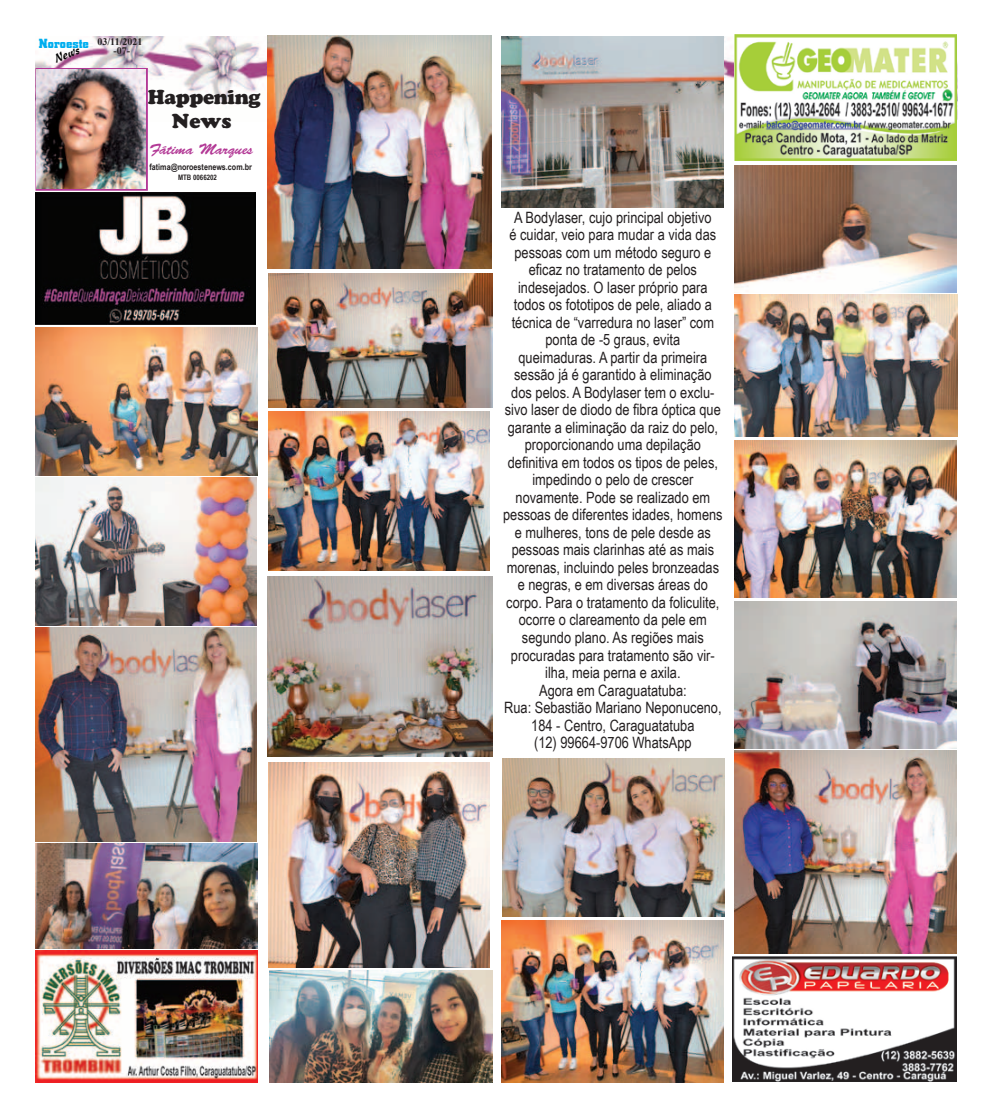
<style>
.page{position:relative;width:993px;height:1117px;background:#fff}
.page>*{position:absolute;margin:0;border:0;box-sizing:border-box;transform-origin:0 0}
.t1{font:20px/24.2px "Cooper Black Std";letter-spacing:-.02em;color:#231f20;text-align:center}
.t2{font:15.62px/17.5px "Arial Narrow";color:#231f20;text-align:center}
.t3{font:15px "Brush Script Std";color:#b33996}
.t4{font:700 13.75px "City D";letter-spacing:.005em;color:#00aeef}
.t5{font:12.5px "Cassia";color:#000}
.t6{font:700 10px "Times New Roman";color:#231f20}
.t7{font:700 8.75px "Arial Narrow";color:#231f20}
.t8{font:700 7.5px "Arial Narrow";color:#231f20}
</style>
<div class="page">
<img style="left:35px;top:36px;width:233px;height:85px">
<img style="left:723px;top:36px;width:234px;height:84px">
<svg style="left:35px;top:68px;width:113px;height:123px"></svg>
<img style="left:35px;top:843px;width:222px;height:238px">
<img style="left:732px;top:956px;width:224px;height:125px">
<img style="left:37px;top:70px;width:108px;height:118px">
<img style="left:734px;top:35px;width:221px;height:126px">
<img style="left:35px;top:192px;width:220px;height:132px">
<img style="left:501px;top:36px;width:222px;height:171px">
<img style="left:268px;top:36px;width:223px;height:232px">
<img style="left:734px;top:165px;width:221px;height:127px">
<img style="left:35px;top:327px;width:222px;height:148px">
<img style="left:268px;top:411px;width:221px;height:159px">
<img style="left:268px;top:273px;width:224px;height:135px">
<img style="left:501px;top:920px;width:222px;height:161px">
<img style="left:734px;top:295px;width:223px;height:141px">
<img style="left:734px;top:440px;width:221px;height:157px">
<img style="left:35px;top:477px;width:221px;height:148px">
<img style="left:734px;top:601px;width:221px;height:147px">
<img style="left:268px;top:576px;width:224px;height:180px">
<img style="left:268px;top:762px;width:221px;height:205px">
<img style="left:502px;top:758px;width:222px;height:158px">
<img style="left:35px;top:628px;width:221px;height:213px">
<img style="left:734px;top:750px;width:221px;height:203px">
<img style="left:270px;top:970px;width:222px;height:111px">
<p class="t4" style="left:39px;top:35px;width:52px">Noroeste</p>
<p class="t5" style="left:52px;top:53px;width:28px;rotate:-22deg">News</p>
<p class="t6" style="left:97px;top:35px;width:47px">03/11/2021</p>
<p class="t6" style="left:113px;top:44px;width:18px">-07-</p>
<p class="t1" style="left:148px;top:85px;width:114px">Happening<br>News</p>
<p class="t3" style="left:149px;top:140px;width:105px">Fátima Marques</p>
<p class="t7" style="left:149px;top:161px;width:104px">fatima@noroestenews.com.br</p>
<p class="t8" style="left:178px;top:171px;width:40px">MTB 0066202</p>
<p class="t2" style="left:503px;top:208px;width:221px">A Bodylaser, cujo principal objetivo<br>é cuidar, veio para mudar a vida das pessoas com um método seguro e eficaz no tratamento de pelos indesejados. O laser próprio para todos os fototipos de pele, aliado a técnica de “varredura no laser” com ponta de -5 graus, evita<br>queimaduras. A partir da primeira sessão já é garantido à eliminação dos pelos. A Bodylaser tem o exclu&shy;sivo laser de diodo de fibra óptica que garante a eliminação da raiz do pelo, proporcionando uma depilação definitiva em todos os tipos de peles, impedindo o pelo de crescer novamente. Pode se realizado em pessoas de diferentes idades, homens e mulheres, tons de pele desde as pessoas mais clarinhas até as mais morenas, incluindo peles bronzeadas e negras, e em diversas áreas do corpo. Para o tratamento da foliculite, ocorre o clareamento da pele em segundo plano. As regiões mais procuradas para tratamento são vir&shy;ilha, meia perna e axila.<br>Agora em Caraguatatuba:<br>Rua: Sebastião Mariano Neponuceno,<br>184 - Centro, Caraguatatuba<br>(12) 99664-9706 WhatsApp</p>
</div>
